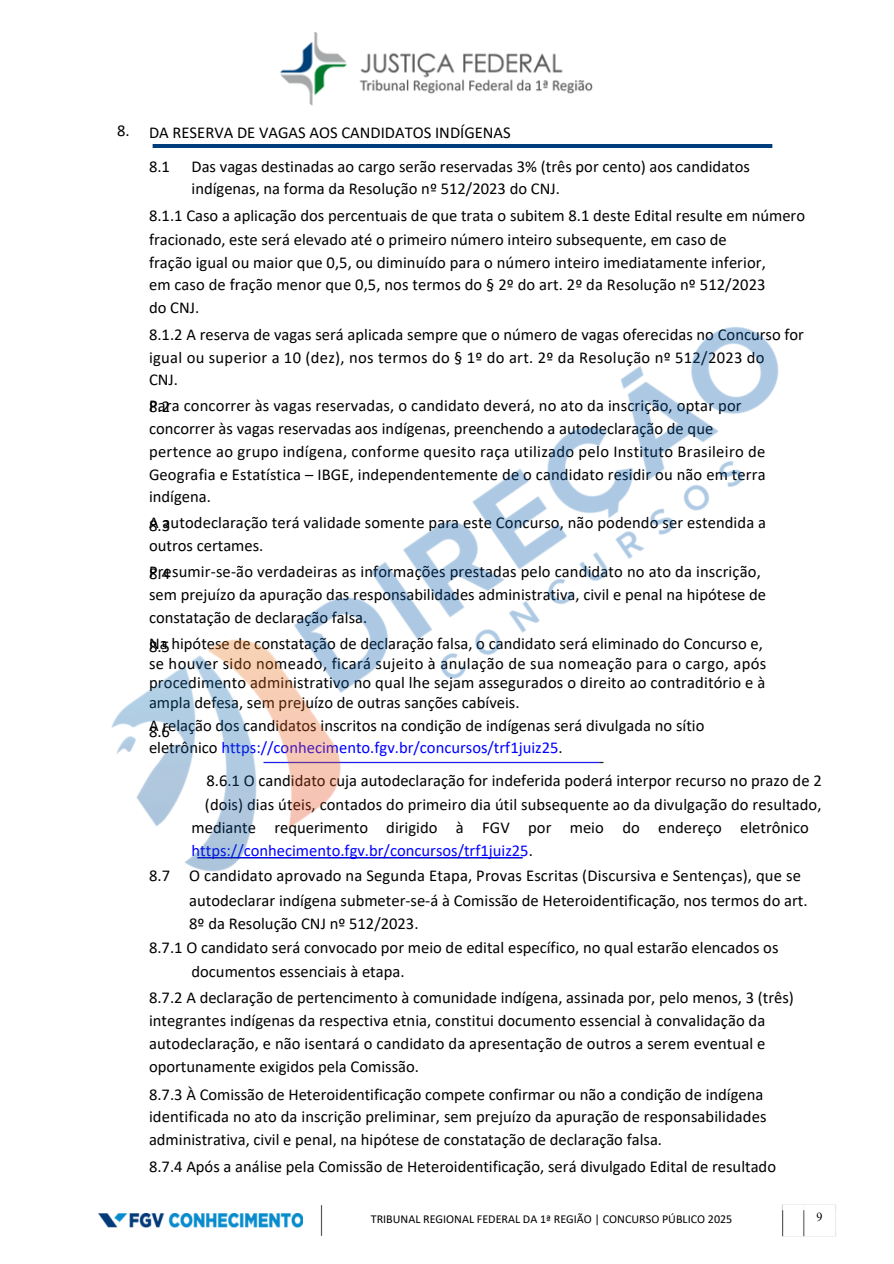
<style>
.page{position:relative;width:894px;height:1264px;background:#fff}
.page>*{position:absolute;margin:0;border:0;box-sizing:border-box;transform-origin:0 0}
.t1{font:16.5px/22.8px "Calibri";color:#000}
.t2{font:16.5px "Calibri";color:#00f}
.t3{font:12px "Calibri";color:#000}
.t4{font:12px "Times NRMT Pro";color:#000}
.s1{color:#00f}
.s2{color:#000}
</style>
<div class="page">
<img style="left:320px;top:1205px;width:3px;height:31px">
<img style="left:782px;top:1204px;width:54px;height:33px">
<img style="left:280px;top:32px;width:313px;height:73px">
<img style="left:98px;top:1213px;width:204px;height:14px">
<hr style="left:152px;top:144px;width:621px;height:3px;background:#003d7d">
<img style="left:111px;top:327px;width:668px;height:545px">
<h1 class="t1" style="left:117px;top:121px;width:14px">8.</h1>
<p class="t1" style="left:149px;top:122px;width:363px">DA RESERVA DE VAGAS AOS CANDIDATOS INDÍGENAS</p>
<h2 class="t1" style="left:149px;top:156px;width:22px">8.1</h2>
<h2 class="t1" style="left:191px;top:156px;width:560px">Das vagas destinadas ao cargo serão reservadas 3% (três por cento) aos candidatos indígenas, na forma da Resolução nº 512/2023 do CNJ.</h2>
<h2 class="t1" style="left:149px;top:206px;width:657px">8.1.1 Caso a aplicação dos percentuais de que trata o subitem 8.1 deste Edital resulte em número fracionado, este será elevado até o primeiro número inteiro subsequente, em caso de<br>fração igual ou maior que 0,5, ou diminuído para o número inteiro imediatamente inferior,<br>em caso de fração menor que 0,5, nos termos do § 2º do art. 2º da Resolução nº 512/2023<br>do CNJ.</h2>
<p class="t1" style="left:149px;top:325px;width:656px">8.1.2 A reserva de vagas será aplicada sempre que o número de vagas oferecidas no Concurso for igual ou superior a 10 (dez), nos termos do § 1º do art. 2º da Resolução nº 512/2023 do<br>CNJ.</p>
<p class="t1" style="left:149px;top:396px;width:618px">Para concorrer às vagas reservadas, o candidato deverá, no ato da inscrição, optar por concorrer às vagas reservadas aos indígenas, preenchendo a autodeclaração de que pertence ao grupo indígena, conforme quesito raça utilizado pelo Instituto Brasileiro de Geografia e Estatística – IBGE, independentemente de o candidato residir ou não em terra indígena.</p>
<p class="t1" style="left:149px;top:513px;width:618px">A autodeclaração terá validade somente para este Concurso, não podendo ser estendida a outros certames.</p>
<p class="t1" style="left:149px;top:561px;width:618px">Presumir-se-ão verdadeiras as informações prestadas pelo candidato no ato da inscrição, sem prejuízo da apuração das responsabilidades administrativa, civil e penal na hipótese de constatação de declaração falsa.</p>
<p class="t1" style="left:149px;top:634px;width:618px;line-height:19.8px">Na hipótese de constatação de declaração falsa, o candidato será eliminado do Concurso e, se houver sido nomeado, ficará sujeito à anulação de sua nomeação para o cargo, após procedimento administrativo no qual lhe sejam assegurados o direito ao contraditório e à ampla defesa, sem prejuízo de outras sanções cabíveis.</p>
<p class="t1" style="left:149px;top:715px;width:556px">A relação dos candidatos inscritos na condição de indígenas será divulgada no sítio eletrônico <span class="s1">https://conhecimento.fgv.br/concursos/trf1juiz25</span>.</p>
<h2 class="t1" style="left:149px;top:396px;width:23px">8.2</h2>
<h2 class="t1" style="left:149px;top:515px;width:23px">8.3</h2>
<h2 class="t1" style="left:149px;top:564px;width:23px">8.4</h2>
<h2 class="t1" style="left:149px;top:636px;width:22px">8.5</h2>
<h2 class="t1" style="left:149px;top:721px;width:22px">8.6</h2>
<p class="t1" style="left:205px;top:769px;width:618px;line-height:24.8px">8.6.1 O candidato cuja autodeclaração for indeferida poderá interpor recurso no prazo de 2 (dois) dias úteis, contados do primeiro dia útil subsequente ao da divulgação do resultado,</p>
<h2 class="t1" style="left:191px;top:817px;width:66px">mediante</h2>
<h2 class="t1" style="left:274px;top:817px;width:95px">requerimento</h2>
<h2 class="t1" style="left:386px;top:817px;width:53px">dirigido</h2>
<h2 class="t1" style="left:455px;top:817px;width:9px">à</h2>
<p class="t1" style="left:482px;top:817px;width:29px">FGV</p>
<h1 class="t1" style="left:528px;top:817px;width:25px">por</h1>
<h2 class="t1" style="left:569px;top:817px;width:35px">meio</h2>
<h2 class="t1" style="left:622px;top:817px;width:19px">do</h2>
<h2 class="t1" style="left:658px;top:817px;width:65px">endereço</h2>
<h2 class="t1" style="left:740px;top:817px;width:70px">eletrônico</h2>
<h2 class="t2" style="left:191px;top:843px;width:343px">https://conhecimento.fgv.br/concursos/trf1juiz25<span class="s2">.</span></h2>
<h2 class="t1" style="left:149px;top:865px;width:23px">8.7</h2>
<p class="t1" style="left:189px;top:864px;width:619px;line-height:24.8px">O candidato aprovado na Segunda Etapa, Provas Escritas (Discursiva e Sentenças), que se autodeclarar indígena submeter-se-á à Comissão de Heteroidentificação, nos termos do art.</p>
<p class="t1" style="left:189px;top:913px;width:231px">8º da Resolução CNJ nº 512/2023.</p>
<h2 class="t1" style="left:149px;top:937px;width:630px">8.7.1 O candidato será convocado por meio de edital específico, no qual estarão elencados os</h2>
<h2 class="t1" style="left:191px;top:961px;width:214px">documentos essenciais à etapa.</h2>
<h2 class="t1" style="left:149px;top:987px;width:646px">8.7.2 A declaração de pertencimento à comunidade indígena, assinada por, pelo menos, 3 (três) integrantes indígenas da respectiva etnia, constitui documento essencial à convalidação da autodeclaração, e não isentará o candidato da apresentação de outros a serem eventual e oportunamente exigidos pela Comissão.</h2>
<h2 class="t1" style="left:149px;top:1084px;width:618px">8.7.3 À Comissão de Heteroidentificação compete confirmar ou não a condição de indígena identificada no ato da inscrição preliminar, sem prejuízo da apuração de responsabilidades administrativa, civil e penal, na hipótese de constatação de declaração falsa.</h2>
<h2 class="t1" style="left:149px;top:1156px;width:628px">8.7.4 Após a análise pela Comissão de Heteroidentificação, será divulgado Edital de resultado</h2>
<p class="t3" style="left:371px;top:1214px;width:363px">TRIBUNAL REGIONAL FEDERAL DA 1ª REGIÃO | CONCURSO PÚBLICO 2025</p>
<h2 class="t4" style="left:816px;top:1212px;width:8px">9</h2>
</div>
